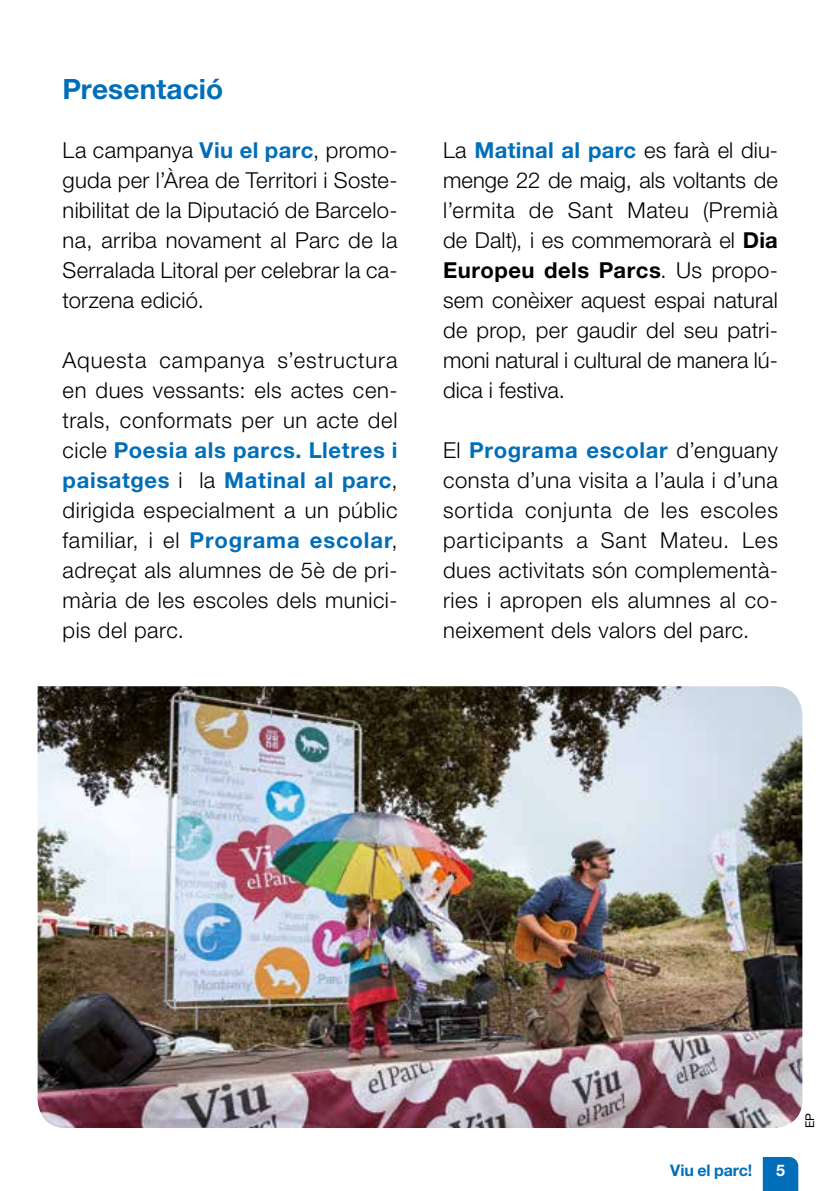
<style>
.page{position:relative;width:840px;height:1191px;background:#fff}
.page>*{position:absolute;margin:0;border:0;box-sizing:border-box;transform-origin:0 0}
.t1{font:700 28px "Helvetica Neue LT Std";letter-spacing:.005em;color:#006eb8}
.t2{font:300 22px/30px "Helvetica Neue LT Std";letter-spacing:.015em;color:#000;text-align:justify}
.t3{font:700 16px "Helvetica Neue LT Std";letter-spacing:-.01em;color:#006eb8}
.t4{font:700 16px "Helvetica Neue LT Std";color:#fff}
.t5{font:12px "Helvetica Neue LT Std";color:#000}
.s1{font-weight:700;color:#006eb8}
.s2{font-weight:700}
</style>
<div class="page">
<svg style="left:762px;top:1157px;width:35px;height:34px"></svg>
<img style="left:38px;top:686px;width:763px;height:442px">
<p class="t1" style="left:62px;top:72px;width:162px">Presentació</p>
<p class="t2" style="left:63px;top:134px;width:336px;text-align:left">La campanya <span class="s1">Viu el parc</span>, promo&shy;guda per l’Àrea de Territori i Soste&shy;nibilitat de la Diputació de Barcelo&shy;na, arriba novament al Parc de la<br>Serralada Litoral per celebrar la ca&shy;torzena edició.</p>
<p class="t2" style="left:63px;top:344px;width:336px">Aquesta campanya s’estructura en dues vessants: els actes cen&shy;trals, conformats per un acte del cicle <span class="s1">Poesia als parcs. Lletres i paisatges</span> i la <span class="s1">Matinal al parc</span>, dirigida especialment a un públic familiar, i el <span class="s1">Programa escolar</span>, adreçat als alumnes de 5è de pri&shy;mària de les escoles dels munici&shy;pis del parc.</p>
<p class="t2" style="left:443px;top:134px;width:336px">La <span class="s1">Matinal al parc</span> es farà el diu&shy;menge 22 de maig, als voltants de l’ermita de Sant Mateu (Premià de Dalt), i es commemorarà el <span class="s2">Dia Europeu dels Parcs</span>. Us propo&shy;sem conèixer aquest espai natural de prop, per gaudir del seu patri&shy;moni natural i cultural de manera lú&shy;dica i festiva.</p>
<p class="t2" style="left:443px;top:434px;width:336px">El <span class="s1">Programa escolar</span> d’enguany consta d’una visita a l’aula i d’una sortida conjunta de les escoles participants a Sant Mateu. Les dues activitats són complementà&shy;ries i apropen els alumnes al co&shy;neixement dels valors del parc.</p>
<p class="t3" style="left:670px;top:1160px;width:83px">Viu el parc!</p>
<p class="t4" style="left:775px;top:1160px;width:10px">5</p>
<p class="t5" style="left:802px;top:1128px;width:17px;rotate:-90deg">EP</p>
</div>
